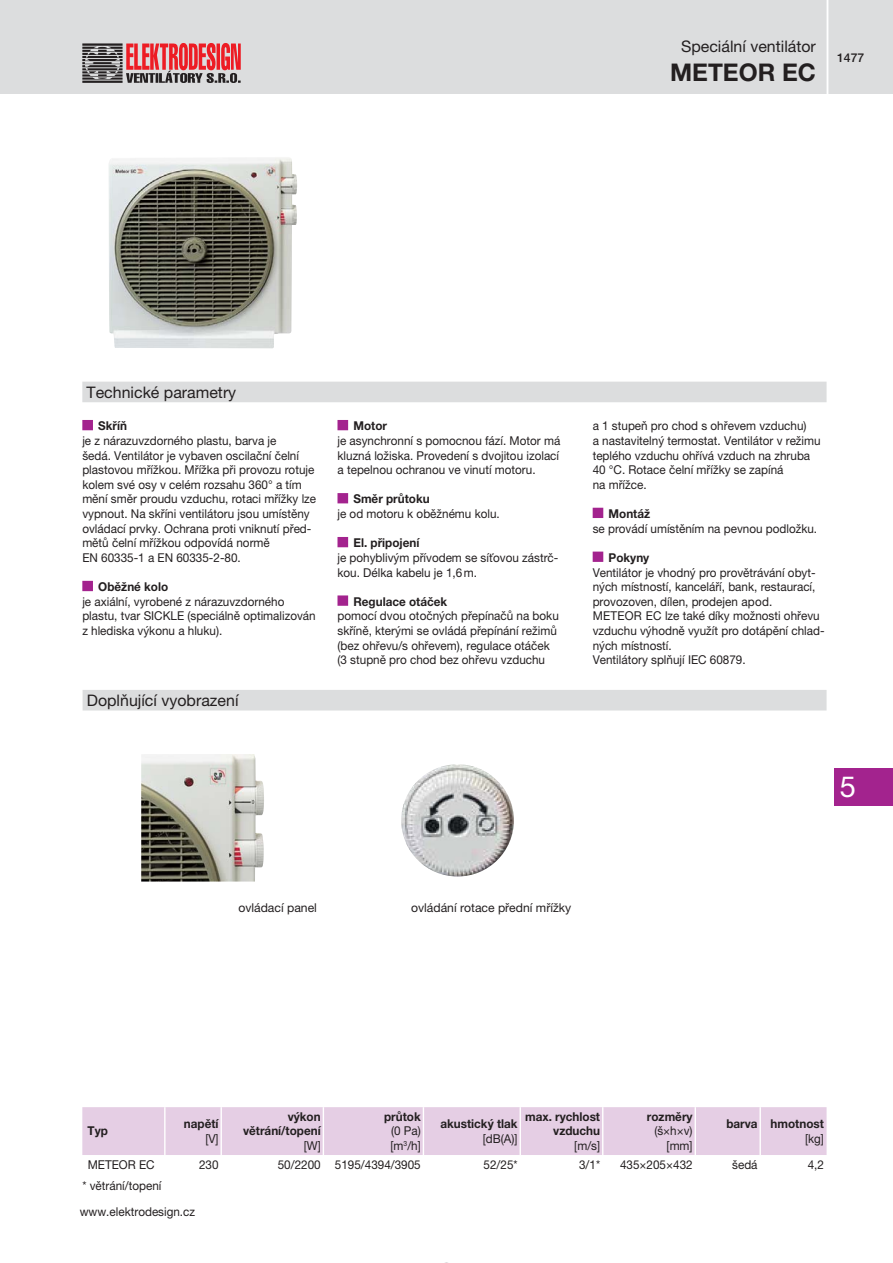
<style>
.page{position:relative;width:893px;height:1263px;background:#fff}
.page>*{position:absolute;margin:0;border:0;box-sizing:border-box;transform-origin:0 0}
.t1{font:29.1px "Helvetica Neue LT Pro";color:#fff}
.t2{font:700 24.3px "Helvetica Neue LT Pro";color:#231f20}
.t3{font:15.9px "Helvetica Neue LT Pro";color:#231f20}
.t4{font:12.15px/14.7px "Helvetica Neue LT Pro";color:#231f20;scale:.96 1}
.t5{font:700 12.15px/14.7px "Helvetica Neue LT Pro";color:#231f20;text-align:right;scale:.96 1}
.t6{font:12.15px "Helvetica Neue LT Pro";color:#231f20}
.t7{font:500 12.15px "Helvetica Neue LT Pro";color:#231f20}
</style>
<div class="page">
<div style="left:834px;top:768px;width:59px;height:38px;background:#a3238e"></div>
<img style="left:109px;top:157px;width:188px;height:191px">
<div style="left:82px;top:382px;width:744px;height:20px;background:#dcddde"></div>
<div style="left:82px;top:420px;width:11px;height:10px;background:#a3238e"></div>
<div style="left:82px;top:581px;width:11px;height:10px;background:#a3238e"></div>
<div style="left:337px;top:420px;width:11px;height:10px;background:#a3238e"></div>
<div style="left:337px;top:493px;width:11px;height:10px;background:#a3238e"></div>
<div style="left:337px;top:537px;width:11px;height:10px;background:#a3238e"></div>
<div style="left:337px;top:595px;width:11px;height:11px;background:#a3238e"></div>
<div style="left:593px;top:508px;width:10px;height:10px;background:#a3238e"></div>
<div style="left:593px;top:552px;width:10px;height:10px;background:#a3238e"></div>
<div style="left:83px;top:690px;width:743px;height:21px;background:#dcddde"></div>
<img style="left:401px;top:764px;width:113px;height:113px;border-radius:50%">
<div style="left:82px;top:1107px;width:744px;height:48px;background:#e5cee4"></div>
<img style="left:141px;top:754px;width:123px;height:128px">
<div style="left:0;top:0;width:893px;height:94px;background:#dcddde"></div>
<hr style="left:826px;top:0;width:2px;height:97px;background:#fff">
<svg style="left:82px;top:43px;width:159px;height:40px"></svg>
<h3 class="t3" style="left:681px;top:41px;width:136px">Speciální ventilátor</h3>
<h2 class="t2" style="left:670px;top:64px;width:147px">METEOR EC</h2>
<p class="t7" style="left:837px;top:51px;width:29px">1477</p>
<h3 class="t3" style="left:87px;top:386px;width:151px">Technické parametry</h3>
<p class="t5" style="left:98px;top:420px;width:32px">Skříň</p>
<p class="t4" style="left:82px;top:434px;width:245px">je z nárazuvzdorného plastu, barva je<br>šedá. Ventilátor je vybaven oscilační čelní plastovou mřížkou. Mřížka při provozu rotuje kolem své osy v celém rozsahu 360° a tím mění směr proudu vzduchu, rotaci mřížky lze vypnout. Na skříni ventilátoru jsou umístěny ovládací prvky. Ochrana proti vniknutí před&shy;mětů čelní mřížkou odpovídá normě<br>EN 60335-1 a EN 60335-2-80.</p>
<p class="t5" style="left:98px;top:581px;width:74px">Oběžné kolo</p>
<p class="t4" style="left:82px;top:595px;width:245px">je axiální, vyrobené z nárazuvzdorného plastu, tvar SICKLE (speciálně optimalizován z hlediska výkonu a hluku).</p>
<h3 class="t3" style="left:87px;top:695px;width:153px">Doplňující vyobrazení</h3>
<p class="t5" style="left:353px;top:420px;width:36px">Motor</p>
<p class="t4" style="left:337px;top:434px;width:234px;text-align:justify">je asynchronní s pomocnou fází. Motor má kluzná ložiska. Provedení s dvojitou izolací a tepelnou ochranou ve vinutí motoru.</p>
<p class="t5" style="left:353px;top:493px;width:81px">Směr průtoku</p>
<p class="t4" style="left:337px;top:507px;width:171px">je od motoru k oběžnému kolu.</p>
<p class="t5" style="left:353px;top:537px;width:70px">El. připojení</p>
<p class="t4" style="left:337px;top:551px;width:232px">je pohyblivým přívodem se síťovou zástrč&shy;kou. Délka kabelu je 1,6 m.</p>
<p class="t5" style="left:353px;top:595px;width:99px">Regulace otáček</p>
<p class="t4" style="left:337px;top:610px;width:232px">pomocí dvou otočných přepínačů na boku skříně, kterými se ovládá přepínání režimů (bez ohřevu/s ohřevem), regulace otáček (3 stupně pro chod bez ohřevu vzduchu</p>
<p class="t4" style="left:593px;top:420px;width:239px">a 1 stupeň pro chod s ohřevem vzduchu)<br>a nastavitelný termostat. Ventilátor v režimu teplého vzduchu ohřívá vzduch na zhruba 40 °C. Rotace čelní mřížky se zapíná<br>na mřížce.</p>
<p class="t5" style="left:609px;top:507px;width:45px">Montáž</p>
<p class="t4" style="left:593px;top:522px;width:235px">se provádí umístěním na pevnou podložku.</p>
<p class="t5" style="left:609px;top:551px;width:44px">Pokyny</p>
<p class="t4" style="left:593px;top:566px;width:243px">Ventilátor je vhodný pro provětrávání obyt&shy;ných místností, kanceláří, bank, restaurací, provozoven, dílen, prodejen apod.<br>METEOR EC lze také díky možnosti ohřevu vzduchu výhodně využít pro dotápění chlad&shy;ných místností.<br>Ventilátory splňují IEC 60879.</p>
<h1 class="t1" style="left:840px;top:777px;width:18px">5</h1>
<p class="t6" style="left:238px;top:903px;width:80px">ovládací panel</p>
<p class="t6" style="left:411px;top:903px;width:162px">ovládání rotace přední mřížky</p>
<p class="t5" style="left:88px;top:1125px;width:23px">Typ</p>
<p class="t5" style="left:184px;top:1118px;width:38px">napětí</p>
<p class="t4" style="left:205px;top:1132px;width:15px">[V]</p>
<p class="t5" style="left:243px;top:1110px;width:82px">výkon větrání/topení</p>
<p class="t4" style="left:304px;top:1139px;width:19px">[W]</p>
<p class="t5" style="left:384px;top:1110px;width:40px">průtok</p>
<p class="t4" style="left:390px;top:1125px;width:33px">(0 Pa) [m<sup>3</sup>/h]</p>
<p class="t5" style="left:440px;top:1118px;width:82px">akustický tlak</p>
<p class="t4" style="left:483px;top:1132px;width:38px">[dB(A)]</p>
<p class="t5" style="left:525px;top:1110px;width:80px">max. rychlost vzduchu</p>
<p class="t4" style="left:574px;top:1139px;width:28px">[m/s]</p>
<p class="t5" style="left:647px;top:1110px;width:49px">rozměry</p>
<p class="t4" style="left:654px;top:1125px;width:41px;text-align:right">(š×h×v) [mm]</p>
<p class="t5" style="left:726px;top:1118px;width:103px">barva hmotnost</p>
<p class="t4" style="left:805px;top:1132px;width:21px">[kg]</p>
<p class="t4" style="left:88px;top:1158px;width:71px">METEOR EC</p>
<p class="t4" style="left:199px;top:1158px;width:22px">230</p>
<p class="t4" style="left:278px;top:1158px;width:150px">50/2200 5195/4394/3905</p>
<p class="t4" style="left:483px;top:1158px;width:37px">52/25*</p>
<p class="t4" style="left:579px;top:1158px;width:23px">3/1*</p>
<p class="t4" style="left:620px;top:1158px;width:77px">435×205×432</p>
<p class="t4" style="left:732px;top:1158px;width:28px">šedá</p>
<p class="t4" style="left:808px;top:1158px;width:18px">4,2</p>
<p class="t4" style="left:82px;top:1179px;width:84px">* větrání/topení</p>
<p class="t4" style="left:80px;top:1205px;width:122px">www.elektrodesign.cz</p>
</div>
